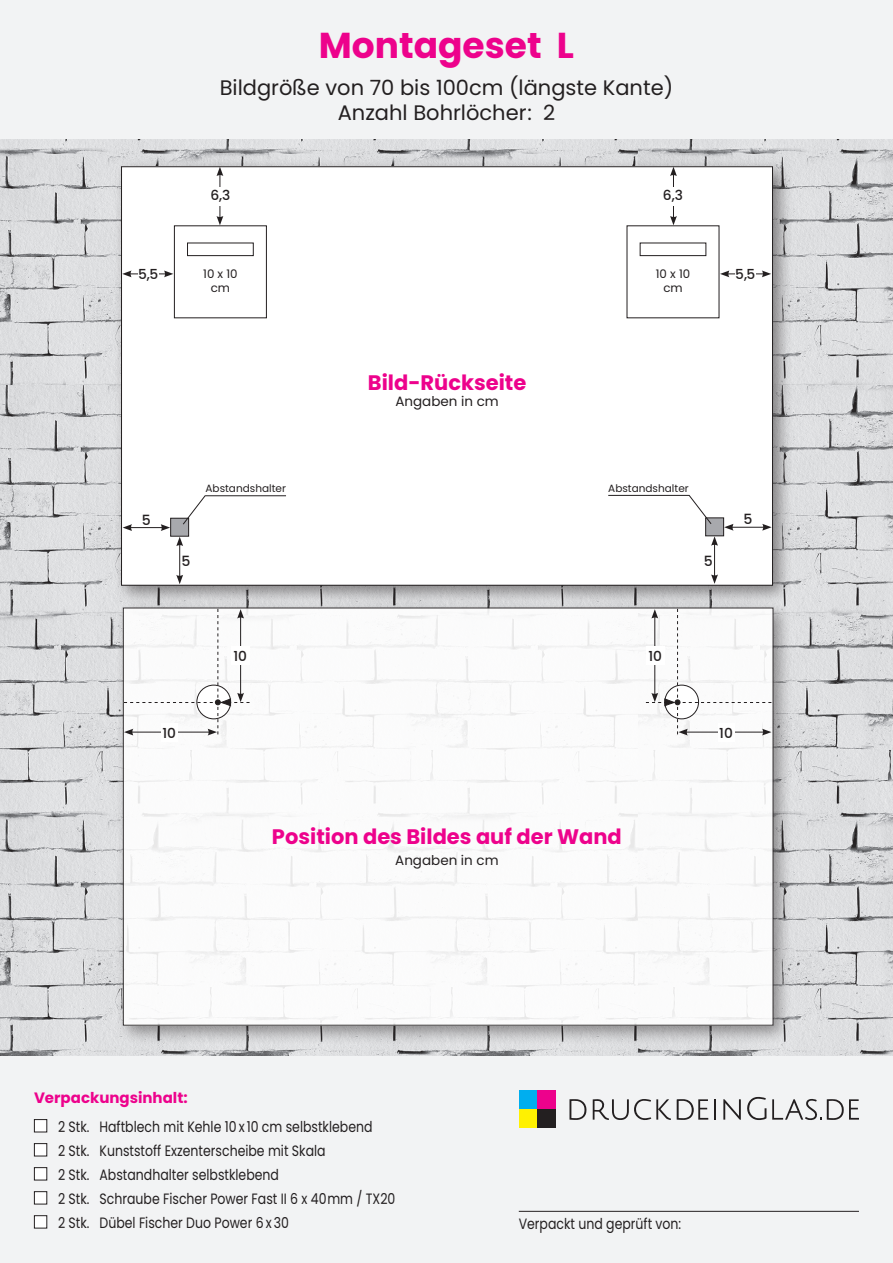
<style>
.page{position:relative;width:893px;height:1263px;background:#f2f3f4}
.page>*{position:absolute;margin:0;border:0;box-sizing:border-box;transform-origin:0 0}
.t1{font:700 36px "Poppins";color:#ed028c}
.t2{font:21px/25.2px "Poppins";color:#231f20;text-align:center}
.t3{font:700 21px "Poppins";color:#ed028c}
.t4{font:15px/24px "Poppins";color:#231f20;scale:.83 1}
.t5{font:700 15px "Poppins";color:#ed028c}
.t6{font:500 14.1px "Poppins";color:#231f20}
.t7{font:500 13.8px "Poppins";color:#231f20}
.t8{font:13.5px "Poppins";color:#231f20}
.t9{font:11.85px/14.1px "Poppins";color:#231f20;text-align:center}
.t10{font:10.5px "Poppins";color:#231f20}
</style>
<div class="page">
<img style="left:0;top:139px;width:893px;height:247px">
<img style="left:0;top:386px;width:893px;height:669px">
<svg style="left:569px;top:1099px;width:18px;height:21px"></svg>
<svg style="left:723px;top:1097px;width:43px;height:23px"></svg>
<svg style="left:593px;top:1099px;width:78px;height:21px"></svg>
<svg style="left:677px;top:1099px;width:31px;height:21px"></svg>
<hr style="left:714px;top:1099px;width:2px;height:20px;background:#231f20">
<svg style="left:772px;top:1099px;width:87px;height:21px"></svg>
<div style="left:519px;top:1090px;width:18px;height:19px;background:#00aeef"></div>
<div style="left:519px;top:1109px;width:18px;height:19px;background:#fff101"></div>
<div style="left:537px;top:1090px;width:19px;height:19px;background:#ed028c"></div>
<div style="left:537px;top:1109px;width:19px;height:19px;background:#231f20"></div>
<hr style="left:519px;top:1211px;width:340px;height:1px;background:#231f20">
<div style="left:34px;top:1119px;width:13px;height:13px;background:#fff"></div>
<div style="left:34px;top:1119px;width:13px;height:13px;border:1px solid #231f20"></div>
<div style="left:34px;top:1143px;width:13px;height:13px;background:#fff"></div>
<div style="left:34px;top:1143px;width:13px;height:13px;border:1px solid #231f20"></div>
<div style="left:34px;top:1167px;width:13px;height:13px;background:#fff"></div>
<div style="left:34px;top:1167px;width:13px;height:13px;border:1px solid #231f20"></div>
<div style="left:34px;top:1192px;width:13px;height:12px;background:#fff"></div>
<div style="left:34px;top:1191px;width:13px;height:13px;border:1px solid #231f20"></div>
<div style="left:34px;top:1216px;width:13px;height:12px;background:#fff"></div>
<div style="left:34px;top:1215px;width:13px;height:13px;border:1px solid #231f20"></div>
<div style="left:115px;top:599px;width:679px;height:447px;background:#231f20;opacity:.5"></div>
<div style="left:123px;top:608px;width:650px;height:417px;background:#fff"></div>
<svg style="left:124px;top:609px;width:126px;height:126px"></svg>
<div style="left:231px;top:646px;width:19px;height:19px;background:#fff"></div>
<svg style="left:646px;top:609px;width:125px;height:126px"></svg>
<div style="left:646px;top:646px;width:18px;height:19px;background:#fff"></div>
<div style="left:113px;top:158px;width:680px;height:448px;background:#231f20;opacity:.5"></div>
<div style="left:122px;top:167px;width:650px;height:418px;background:#fff"></div>
<hr style="left:129px;top:274px;width:37px;height:1px;background:#231f20">
<svg style="left:122px;top:270px;width:10px;height:7px"></svg>
<svg style="left:164px;top:270px;width:9px;height:7px"></svg>
<div style="left:138px;top:266px;width:20px;height:16px;background:#fff"></div>
<div style="left:174px;top:225px;width:93px;height:93px;border:1px solid #231f20"></div>
<div style="left:187px;top:243px;width:67px;height:13px;border:1px solid #231f20"></div>
<hr style="left:220px;top:174px;width:1px;height:44px;background:#231f20">
<svg style="left:217px;top:216px;width:6px;height:9px"></svg>
<svg style="left:217px;top:167px;width:6px;height:9px"></svg>
<div style="left:210px;top:187px;width:20px;height:18px;background:#fff"></div>
<hr style="left:727px;top:274px;width:37px;height:1px;background:#231f20">
<svg style="left:762px;top:270px;width:9px;height:7px"></svg>
<svg style="left:720px;top:270px;width:9px;height:7px"></svg>
<div style="left:735px;top:266px;width:20px;height:16px;background:#fff"></div>
<div style="left:640px;top:243px;width:66px;height:13px;border:1px solid #231f20"></div>
<hr style="left:673px;top:174px;width:1px;height:44px;background:#231f20">
<svg style="left:670px;top:216px;width:7px;height:9px"></svg>
<svg style="left:670px;top:167px;width:7px;height:9px"></svg>
<div style="left:663px;top:187px;width:20px;height:18px;background:#fff"></div>
<hr style="left:179px;top:544px;width:1px;height:33px;background:#231f20">
<svg style="left:176px;top:575px;width:7px;height:9px"></svg>
<svg style="left:176px;top:537px;width:7px;height:9px"></svg>
<hr style="left:130px;top:527px;width:33px;height:1px;background:#231f20">
<svg style="left:123px;top:524px;width:9px;height:7px"></svg>
<svg style="left:161px;top:524px;width:9px;height:7px"></svg>
<div style="left:171px;top:518px;width:18px;height:18px;background:#a8a9ad"></div>
<div style="left:170px;top:518px;width:19px;height:19px;border:1px solid #231f20"></div>
<svg style="left:182px;top:495px;width:104px;height:30px"></svg>
<hr style="left:714px;top:543px;width:1px;height:34px;background:#231f20">
<svg style="left:711px;top:574px;width:7px;height:10px"></svg>
<svg style="left:711px;top:536px;width:7px;height:10px"></svg>
<hr style="left:731px;top:527px;width:34px;height:1px;background:#231f20">
<svg style="left:762px;top:524px;width:10px;height:7px"></svg>
<svg style="left:724px;top:524px;width:10px;height:7px"></svg>
<div style="left:706px;top:518px;width:18px;height:18px;background:#a8a9ad"></div>
<div style="left:705px;top:517px;width:19px;height:19px;border:1px solid #231f20"></div>
<svg style="left:608px;top:495px;width:104px;height:30px"></svg>
<h1 class="t1" style="left:319px;top:24px;width:257px">Montageset L</h1>
<h2 class="t2" style="left:220px;top:75px;width:455px">Bildgröße von 70 bis 100cm (längste Kante)<br>Anzahl Bohrlöcher: 2</h2>
<p class="t7" style="left:210px;top:187px;width:22px">6,3</p>
<p class="t7" style="left:663px;top:187px;width:22px">6,3</p>
<p class="t7" style="left:138px;top:266px;width:22px">5,5</p>
<p class="t9" style="left:203px;top:267px;width:36px">10 x 10 cm</p>
<p class="t9" style="left:656px;top:267px;width:36px">10 x 10</p>
<p class="t7" style="left:735px;top:266px;width:22px">5,5</p>
<p class="t9" style="left:663px;top:281px;width:21px">cm</p>
<h2 class="t3" style="left:368px;top:370px;width:160px">Bild-Rückseite</h2>
<p class="t8" style="left:395px;top:393px;width:105px">Angaben in cm</p>
<p class="t10" style="left:205px;top:483px;width:82px">Abstandshalter</p>
<p class="t10" style="left:608px;top:482px;width:82px">Abstandshalter</p>
<p class="t6" style="left:142px;top:511px;width:10px">5</p>
<p class="t6" style="left:743px;top:511px;width:10px">5</p>
<p class="t6" style="left:182px;top:553px;width:10px">5</p>
<p class="t6" style="left:704px;top:553px;width:10px">5</p>
<p class="t7" style="left:233px;top:648px;width:15px">10</p>
<p class="t7" style="left:648px;top:648px;width:15px">10</p>
<p class="t7" style="left:162px;top:725px;width:15px">10</p>
<p class="t7" style="left:719px;top:725px;width:15px">10</p>
<h2 class="t3" style="left:272px;top:825px;width:351px">Position des Bildes auf der Wand</h2>
<p class="t8" style="left:395px;top:853px;width:105px">Angaben in cm</p>
<p class="t5" style="left:34px;top:1089px;width:155px">Verpackungsinhalt:</p>
<p class="t4" style="left:58px;top:1115px;width:408px">2 Stk. Haftblech mit Kehle 10 x 10 cm selbstklebend<br>2 Stk. Kunststoff Exzenterscheibe mit Skala<br>2 Stk. Abstandhalter selbstklebend<br>2 Stk. Schraube Fischer Power Fast II 6 x 40 mm / TX20<br>2 Stk. Dübel Fischer Duo Power 6 x 30</p>
<p class="t4" style="left:519px;top:1211px;width:197px">Verpackt und geprüft von:</p>
</div>
